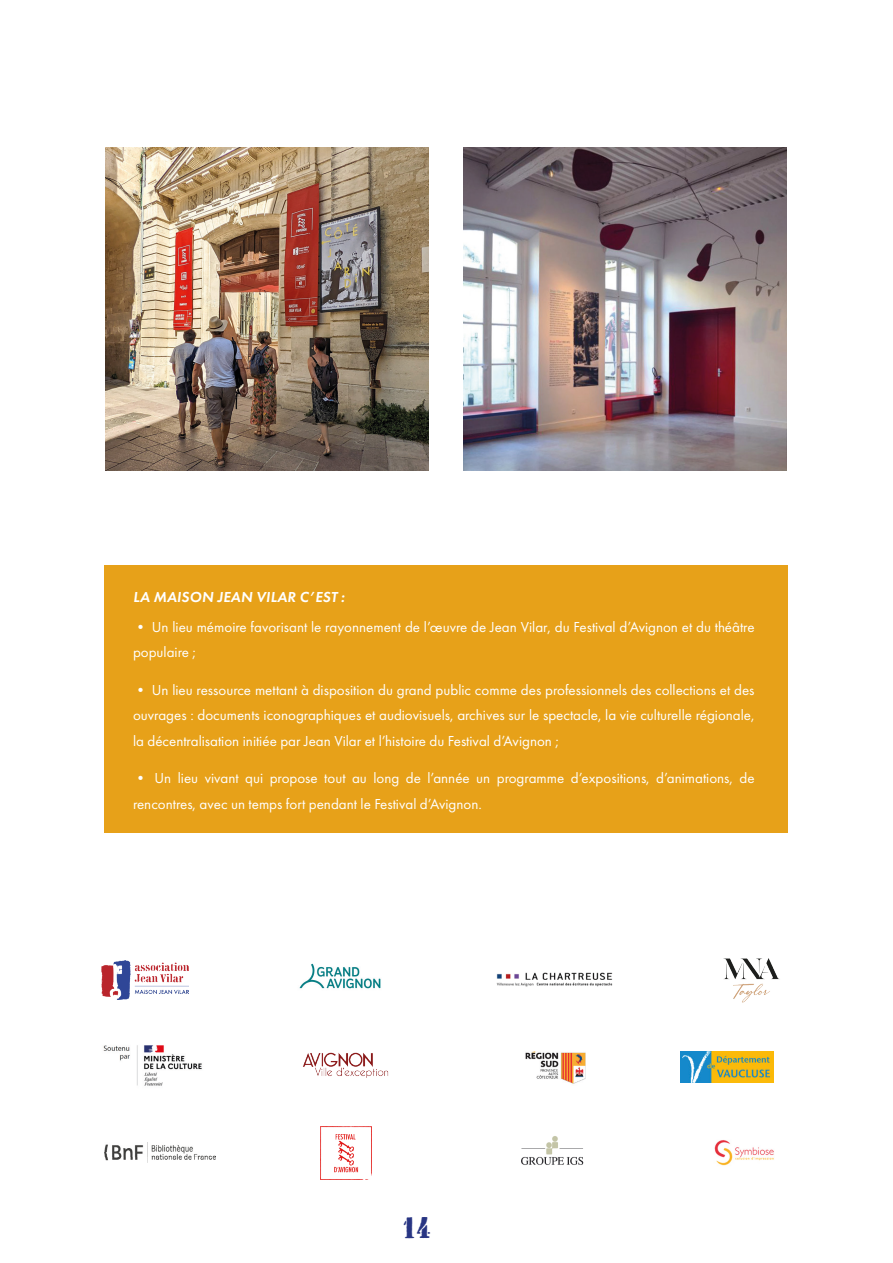
<style>
.page{position:relative;width:893px;height:1263px;background:#fff}
.page>*{position:absolute;margin:0;border:0;box-sizing:border-box;transform-origin:0 0}
.t1{font:30px "Chaillot";color:#283583}
.t2{font:15px/25.5px "Futura PT";color:#fff}
.t3{font:italic 600 15px "Futura PT";letter-spacing:.01em;color:#fff}
</style>
<div class="page">
<div style="left:105px;top:565px;width:683px;height:268px;background:#e7a119"></div>
<img style="left:464px;top:147px;width:323px;height:323px">
<img style="left:106px;top:147px;width:323px;height:323px">
<img style="left:103px;top:1045px;width:99px;height:41px">
<img style="left:525px;top:1051px;width:61px;height:33px">
<img style="left:680px;top:1051px;width:94px;height:31px">
<img style="left:105px;top:1143px;width:111px;height:19px">
<img style="left:299px;top:963px;width:82px;height:26px">
<img style="left:303px;top:1052px;width:86px;height:26px">
<img style="left:102px;top:960px;width:86px;height:39px">
<img style="left:320px;top:1126px;width:51px;height:53px">
<img style="left:496px;top:972px;width:117px;height:15px">
<img style="left:714px;top:1140px;width:60px;height:26px">
<img style="left:521px;top:1136px;width:63px;height:29px">
<img style="left:723px;top:958px;width:57px;height:45px">
<p class="t3" style="left:133px;top:587px;width:213px">LA MAISON JEAN VILAR C’EST :</p>
<p class="t2" style="left:133px;top:614px;width:623px">• Un lieu mémoire favorisant le rayonnement de l’œuvre de Jean Vilar, du Festival d’Avignon et du théâtre populaire ;</p>
<p class="t2" style="left:133px;top:677px;width:623px;text-align:justify">• Un lieu ressource mettant à disposition du grand public comme des professionnels des collections et des ouvrages : documents iconographiques et audiovisuels, archives sur le spectacle, la vie culturelle régionale, la décentralisation initiée par Jean Vilar et l’histoire du Festival d’Avignon ;</p>
<p class="t2" style="left:133px;top:765px;width:623px">• Un lieu vivant qui propose tout au long de l’année un programme d’expositions, d’animations, de rencontres, avec un temps fort pendant le Festival d’Avignon.</p>
<p class="t1" style="left:403px;top:1210px;width:30px">14</p>
</div>
